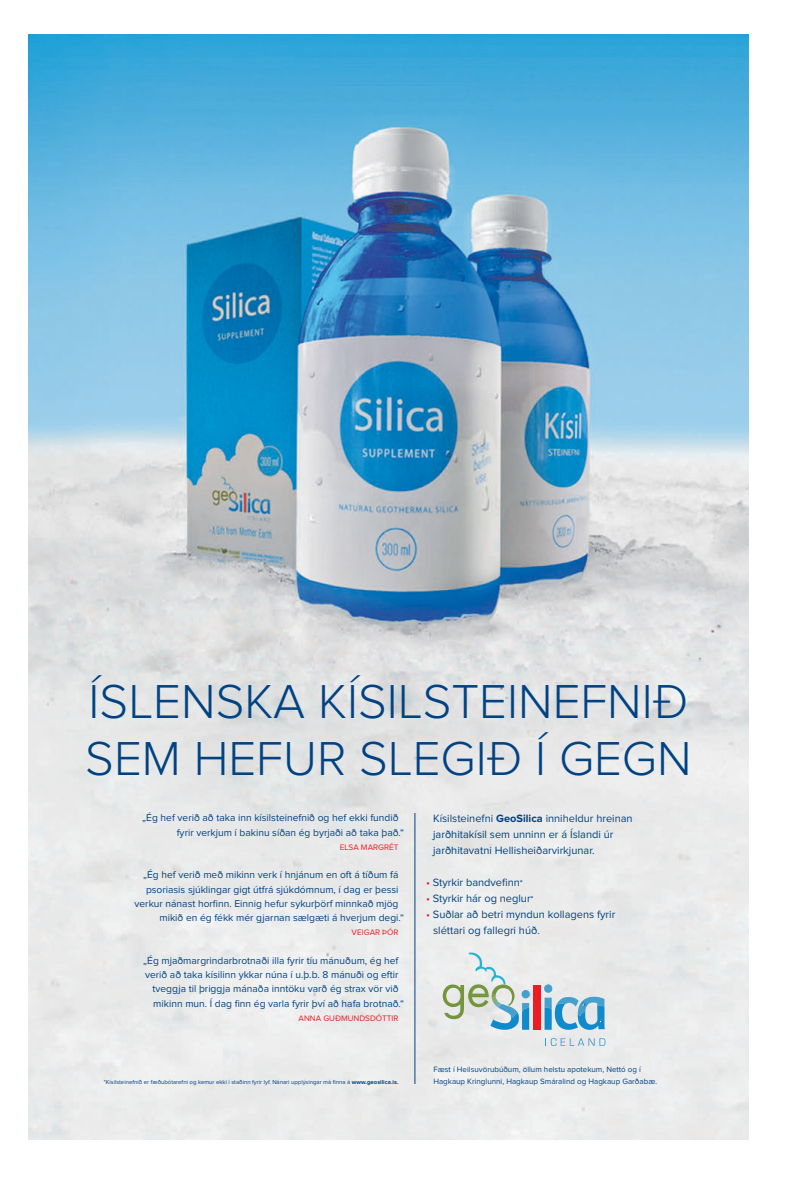
<style>
.page{position:relative;width:794px;height:1191px;background:#fff}
.page>*{position:absolute;margin:0;border:0;box-sizing:border-box;transform-origin:0 0}
.t1{font:300 49.4px/57.6px "Proxima Nova";color:#004282}
.t2{font:11px/16px "Proxima Nova";color:#004282}
.t3{font:10.2px/14.2px "Proxima Nova";color:#004282}
.t4{font:8.2px "Proxima Nova";color:#ed1c24}
.t5{font:8px/12px "Proxima Nova";color:#004282}
.t6{font:6px "Proxima Nova";color:#004282}
.s1{font-weight:700}
.s2{color:#ed1c24}
.s3{font-size:9px}
</style>
<div class="page">
<img style="left:28px;top:34px;width:720px;height:1106px">
<svg style="left:545px;top:1038px;width:60px;height:7px"></svg>
<div style="left:533px;top:985px;width:8px;height:44px;background:#ed1c24"></div>
<svg style="left:443px;top:952px;width:87px;height:77px;background:#c8d8d4"></svg>
<svg style="left:544px;top:984px;width:61px;height:46px;background:#95c4dc"></svg>
<hr style="left:414px;top:813px;width:1px;height:271px;background:#004282">
<p class="t1" style="left:85px;top:673px;width:608px">ÍSLENSKA KÍSILSTEINEFNIÐ<br>SEM HEFUR SLEGIÐ Í GEGN</p>
<p class="t3" style="left:177px;top:811px;width:229px;text-indent:-34px">„Ég hef verið að taka inn kísilsteinefnið og hef ekki fundið fyrir verkjum í bakinu síðan ég byrjaði að taka það.“</p>
<p class="t4" style="left:340px;top:843px;width:60px">ELSA MARGRÉT</p>
<p class="t3" style="left:143px;top:868px;width:257px">„Ég hef verið með mikinn verk í hnjánum en oft á tíðum fá</p>
<p class="t3" style="left:146px;top:882px;width:254px">psoriasis sjúklingar gigt útfrá sjúkdómnum, í dag er þessi</p>
<p class="t3" style="left:134px;top:896px;width:265px">verkur nánast horfinn. Einnig hefur sykurþörf minnkað mjög</p>
<p class="t3" style="left:159px;top:911px;width:246px">mikið en ég fékk mér gjarnan sælgæti á hverjum degi.“</p>
<p class="t4" style="left:352px;top:929px;width:48px">VEIGAR ÞÓR</p>
<p class="t3" style="left:143px;top:953px;width:257px">„Ég mjaðmargrindarbrotnaði illa fyrir tíu mánuðum, ég hef</p>
<p class="t3" style="left:145px;top:968px;width:255px">verið að taka kísilinn ykkar núna í u.þ.b. 8 mánuði og eftir</p>
<p class="t3" style="left:152px;top:982px;width:247px">tveggja til þriggja mánaða inntöku varð ég strax vör við</p>
<p class="t3" style="left:153px;top:996px;width:252px">mikinn mun. Í dag finn ég varla fyrir því að hafa brotnað.“</p>
<p class="t4" style="left:299px;top:1014px;width:101px">ANNA GUÐMUNDSDÓTTIR</p>
<p class="t2" style="left:433px;top:811px;width:201px">Kísilsteinefni <span class="s1">GeoSilica</span> inniheldur hreinan jarðhitakísil sem unninn er á Íslandi úr jarðhitavatni Hellisheiðarvirkjunar.</p>
<p class="t2" style="left:426px;top:875px;width:98px"><span class="s2">•</span> Styrkir bandvefinn<span class="s3">*</span></p>
<p class="t2" style="left:426px;top:891px;width:109px"><span class="s2">•</span> Styrkir hár og neglur<span class="s3">*</span></p>
<p class="t2" style="left:433px;top:907px;width:184px;text-indent:-7px"><span class="s2">•</span> Suðlar að betri myndun kollagens fyrir sléttari og fallegri húð.</p>
<p class="t6" style="left:104px;top:1078px;width:296px">*Kísilsteinefnið er fæðubótarefni og kemur ekki í staðinn fyrir lyf. Nánari upplýsingar má finna á <span class="s1">www.geosilica.is.</span></p>
<p class="t5" style="left:433px;top:1063px;width:225px">Fæst í Heilsuvörubúðum, öllum helstu apotekum, Nettó og í<br>Hagkaup Kringlunni, Hagkaup Smáralind og Hagkaup Garðabæ.</p>
</div>
